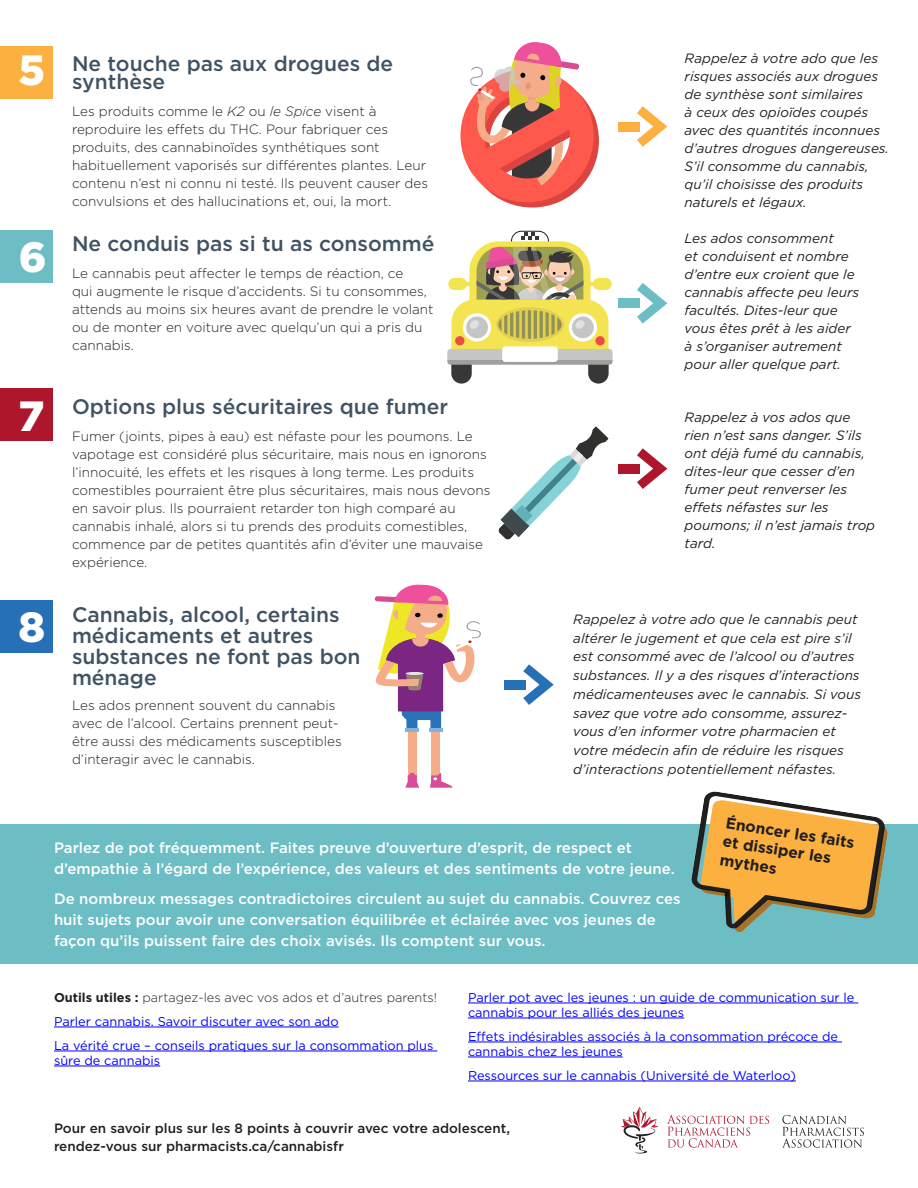
<style>
.page{position:relative;width:918px;height:1188px;background:#fff}
.page>*{position:absolute;margin:0;border:0;box-sizing:border-box;transform-origin:0 0}
.t1{font:900 42.15px "Gotham";color:#fff}
.t2{font:500 21px/21px "Gotham";color:#405364}
.t3{font:700 15.6px/18.8px "Gotham";color:#231f20}
.t4{font:500 15px/21px "Gotham";color:#fff}
.t5{font:300 13.5px/18px "Gotham";color:#231f20}
.t6{font:italic 13.5px/18px "Gotham";color:#231f20}
.t7{font:500 13.5px/18px "Gotham";color:#231f20}
.t8{font:12.75px/15px "Gotham";color:#00f}
.t9{font:300 12.75px "Gotham";color:#231f20}
.s1{font-style:italic}
.s2{font-weight:700}
</style>
<div class="page">
<div style="left:0;top:824px;width:918px;height:140px;background:#6cbec4"></div>
<svg style="left:461px;top:42px;width:138px;height:166px"></svg>
<svg style="left:447px;top:231px;width:166px;height:153px"></svg>
<div style="left:408px;top:730px;width:9px;height:52px;background:#f4ac89"></div>
<div style="left:431px;top:730px;width:9px;height:52px;background:#f4ac89"></div>
<svg style="left:430px;top:773px;width:22px;height:15px"></svg>
<svg style="left:405px;top:773px;width:14px;height:15px"></svg>
<hr style="left:406px;top:728px;width:13px;height:4px;background:#80b3dd">
<hr style="left:430px;top:728px;width:13px;height:4px;background:#80b3dd">
<svg style="left:375px;top:584px;width:106px;height:146px"></svg>
<svg style="left:498px;top:426px;width:111px;height:114px"></svg>
<hr style="left:54px;top:1027px;width:285px;height:1px;background:#00f">
<hr style="left:54px;top:1051px;width:383px;height:1px;background:#00f">
<hr style="left:54px;top:1066px;width:106px;height:1px;background:#00f">
<hr style="left:468px;top:1003px;width:390px;height:1px;background:#00f">
<hr style="left:468px;top:1018px;width:216px;height:1px;background:#00f">
<hr style="left:468px;top:1042px;width:374px;height:1px;background:#00f">
<hr style="left:468px;top:1057px;width:155px;height:1px;background:#00f">
<hr style="left:468px;top:1081px;width:328px;height:1px;background:#00f">
<svg style="left:637px;top:106px;width:30px;height:41px"></svg>
<div style="left:618px;top:122px;width:22px;height:9px;background:#fcb040"></div>
<svg style="left:637px;top:448px;width:30px;height:41px"></svg>
<div style="left:618px;top:464px;width:22px;height:9px;background:#ae172b"></div>
<svg style="left:637px;top:283px;width:30px;height:41px"></svg>
<div style="left:618px;top:299px;width:22px;height:9px;background:#6cbec4"></div>
<svg style="left:523px;top:664px;width:31px;height:41px"></svg>
<div style="left:504px;top:680px;width:22px;height:9px;background:#2670b7"></div>
<svg style="left:621px;top:1107px;width:38px;height:47px"></svg>
<svg style="left:782px;top:1115px;width:82px;height:33px"></svg>
<svg style="left:667px;top:1115px;width:102px;height:33px"></svg>
<div style="left:0;top:600px;width:53px;height:52px;background:#2670b7"></div>
<div style="left:0;top:389px;width:53px;height:52px;background:#ae172b"></div>
<div style="left:0;top:230px;width:53px;height:53px;background:#6cbec4"></div>
<div style="left:0;top:46px;width:53px;height:53px;background:#fcb040"></div>
<svg style="left:691px;top:791px;width:197px;height:142px"></svg>
<p class="t1" style="left:19px;top:41px;width:28px">5</p>
<p class="t1" style="left:19px;top:228px;width:29px">6</p>
<p class="t2" style="left:72px;top:54px;width:323px;line-height:18px">Ne touche pas aux drogues de synthèse</p>
<p class="t5" style="left:72px;top:102px;width:358px">Les produits comme le <span class="s1">K2</span> ou <span class="s1">le Spice</span> visent à reproduire les effets du THC. Pour fabriquer ces produits, des cannabinoïdes synthétiques sont habituellement vaporisés sur différentes plantes. Leur contenu n’est ni connu ni testé. Ils peuvent causer des convulsions et des hallucinations et, oui, la mort.</p>
<p class="t2" style="left:72px;top:233px;width:364px">Ne conduis pas si tu as consommé</p>
<p class="t5" style="left:72px;top:264px;width:363px">Le cannabis peut affecter le temps de réaction, ce<br>qui augmente le risque d’accidents. Si tu consommes, attends au moins six heures avant de prendre le volant ou de monter en voiture avec quelqu’un qui a pris du cannabis.</p>
<p class="t6" style="left:685px;top:49px;width:206px">Rappelez à votre ado que les risques associés aux drogues de synthèse sont similaires<br>à ceux des opioïdes coupés avec des quantités inconnues d’autres drogues dangereuses.<br>S’il consomme du cannabis, qu’il choisisse des produits naturels et légaux.</p>
<p class="t6" style="left:685px;top:229px;width:176px">Les ados consomment<br>et conduisent et nombre d’entre eux croient que le cannabis affecte peu leurs facultés. Dites-leur que vous êtes prêt à les aider à s’organiser autrement pour aller quelque part.</p>
<p class="t1" style="left:19px;top:387px;width:27px">7</p>
<p class="t1" style="left:19px;top:598px;width:28px">8</p>
<p class="t2" style="left:72px;top:396px;width:378px">Options plus sécuritaires que fumer</p>
<p class="t5" style="left:72px;top:427px;width:420px">Fumer (joints, pipes à eau) est néfaste pour les poumons. Le vapotage est considéré plus sécuritaire, mais nous en ignorons l’innocuité, les effets et les risques à long terme. Les produits comestibles pourraient être plus sécuritaires, mais nous devons en savoir plus. Ils pourraient retarder ton high comparé au cannabis inhalé, alors si tu prends des produits comestibles, commence par de petites quantités afin d’éviter une mauvaise expérience.</p>
<p class="t2" style="left:72px;top:604px;width:290px">Cannabis, alcool, certains médicaments et autres substances ne font pas bon ménage</p>
<p class="t5" style="left:72px;top:696px;width:271px">Les ados prennent souvent du cannabis avec de l’alcool. Certains prennent peut&shy;être aussi des médicaments susceptibles d’interagir avec le cannabis.</p>
<p class="t6" style="left:685px;top:408px;width:192px">Rappelez à vos ados que rien n’est sans danger. S’ils ont déjà fumé du cannabis, dites-leur que cesser d’en fumer peut renverser les effets néfastes sur les poumons; il n’est jamais trop tard.</p>
<p class="t6" style="left:573px;top:610px;width:289px;line-height:18.8px">Rappelez à votre ado que le cannabis peut altérer le jugement et que cela est pire s’il est consommé avec de l’alcool ou d’autres substances. Il y a des risques d’interactions médicamenteuses avec le cannabis. Si vous savez que votre ado consomme, assurez&shy;vous d’en informer votre pharmacien et votre médecin afin de réduire les risques d’interactions potentiellement néfastes.</p>
<p class="t4" style="left:54px;top:837px;width:622px">Parlez de pot fréquemment. Faites preuve d’ouverture d’esprit, de respect et d’empathie à l’égard de l’expérience, des valeurs et des sentiments de votre jeune.</p>
<p class="t4" style="left:54px;top:888px;width:628px">De nombreux messages contradictoires circulent au sujet du cannabis. Couvrez ces huit sujets pour avoir une conversation équilibrée et éclairée avec vos jeunes de façon qu’ils puissent faire des choix avisés. Ils comptent sur vous.</p>
<p class="t3" style="left:727px;top:813px;width:132px;rotate:9deg">Énoncer les faits et dissiper les mythes</p>
<p class="t9" style="left:54px;top:989px;width:385px"><span class="s2">Outils utiles :</span> partagez-les avec vos ados et d’autres parents!</p>
<p class="t8" style="left:54px;top:1013px;width:286px">Parler cannabis. Savoir discuter avec son ado</p>
<p class="t8" style="left:54px;top:1037px;width:381px">La vérité crue – conseils pratiques sur la consommation plus sûre de cannabis</p>
<p class="t8" style="left:468px;top:989px;width:388px">Parler pot avec les jeunes : un guide de communication sur le cannabis pour les alliés des jeunes</p>
<p class="t8" style="left:468px;top:1028px;width:372px">Effets indésirables associés à la consommation précoce de cannabis chez les jeunes</p>
<p class="t8" style="left:468px;top:1067px;width:329px">Ressources sur le cannabis (Université de Waterloo)</p>
<p class="t7" style="left:54px;top:1119px;width:457px">Pour en savoir plus sur les 8 points à couvrir avec votre adolescent, rendez-vous sur pharmacists.ca/cannabisfr</p>
</div>
